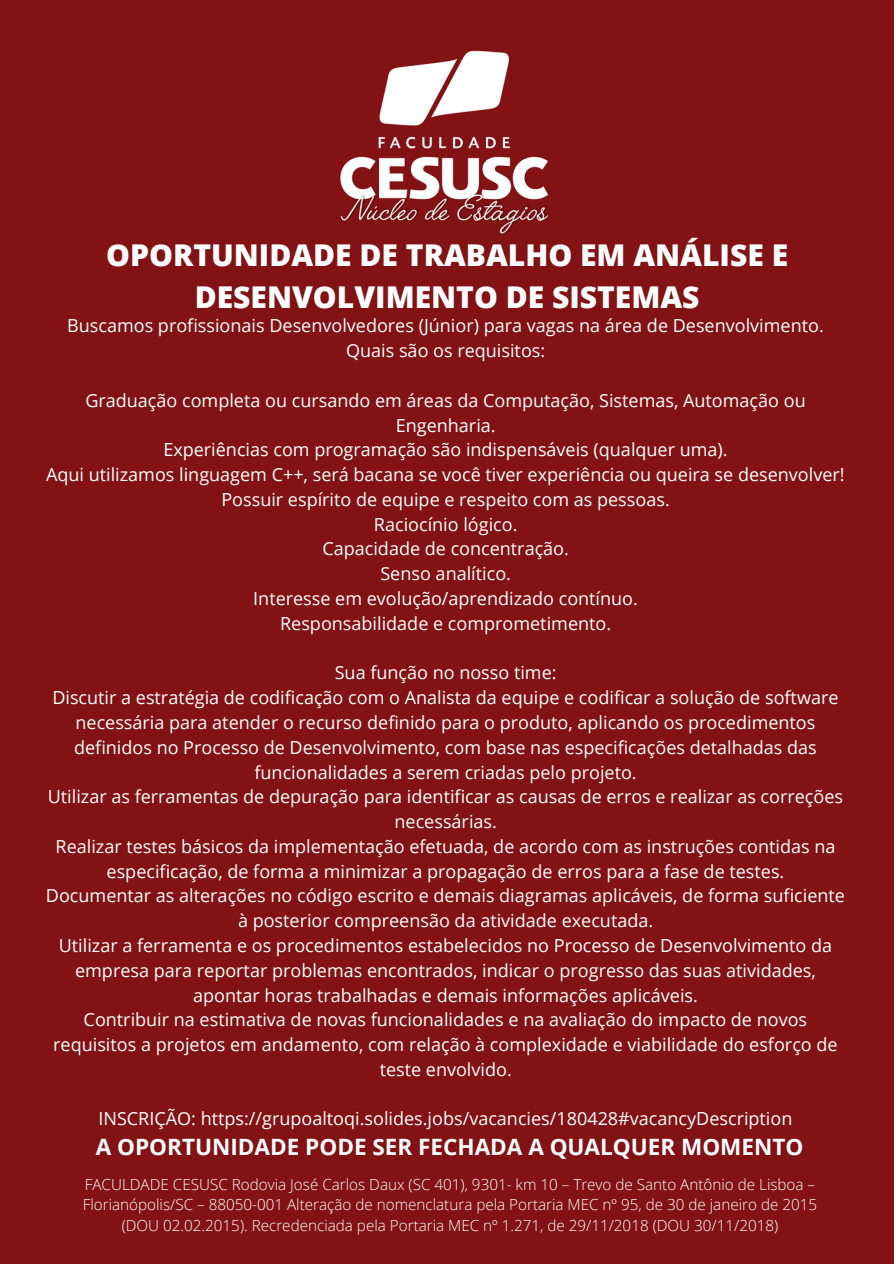
<style>
.page{position:relative;width:894px;height:1264px;background:#fff}
.page>*{position:absolute;margin:0;border:0;box-sizing:border-box;transform-origin:0 0}
.t1{font:800 30px/41.7px "Open Sans";color:#fff;text-align:center}
.t2{font:700 22.5px "Open Sans";color:#fff}
.t3{font:18px/24.8px "Open Sans";color:#fff;text-align:center}
.t4{font:300 15.3px/20.5px "Open Sans";color:#fff;text-align:center}
</style>
<div class="page">
<div style="left:0;top:0;width:893px;height:1263px;background:#821214"></div>
<img style="left:340px;top:50px;width:210px;height:184px">
<h1 class="t1" style="left:106px;top:234px;width:683px">OPORTUNIDADE DE TRABALHO EM ANÁLISE E<br>DESENVOLVIMENTO DE SISTEMAS</h1>
<p class="t3" style="left:67px;top:313px;width:758px">Buscamos profissionais Desenvolvedores (Júnior) para vagas na área de Desenvolvimento.<br>Quais são os requisitos:</p>
<p class="t3" style="left:46px;top:387px;width:799px">Graduação completa ou cursando em áreas da Computação, Sistemas, Automação ou Engenharia.<br>Experiências com programação são indispensáveis (qualquer uma).<br>Aqui utilizamos linguagem C++, será bacana se você tiver experiência ou queira se desenvolver!<br>Possuir espírito de equipe e respeito com as pessoas.<br>Raciocínio lógico.<br>Capacidade de concentração.<br>Senso analítico.<br>Interesse em evolução/aprendizado contínuo.<br>Responsabilidade e comprometimento.</p>
<p class="t3" style="left:46px;top:660px;width:800px">Sua função no nosso time:<br>Discutir a estratégia de codificação com o Analista da equipe e codificar a solução de software necessária para atender o recurso definido para o produto, aplicando os procedimentos definidos no Processo de Desenvolvimento, com base nas especificações detalhadas das funcionalidades a serem criadas pelo projeto.<br>Utilizar as ferramentas de depuração para identificar as causas de erros e realizar as correções necessárias.<br>Realizar testes básicos da implementação efetuada, de acordo com as instruções contidas na especificação, de forma a minimizar a propagação de erros para a fase de testes.<br>Documentar as alterações no código escrito e demais diagramas aplicáveis, de forma suficiente à posterior compreensão da atividade executada.<br>Utilizar a ferramenta e os procedimentos estabelecidos no Processo de Desenvolvimento da empresa para reportar problemas encontrados, indicar o progresso das suas atividades, apontar horas trabalhadas e demais informações aplicáveis.<br>Contribuir na estimativa de novas funcionalidades e na avaliação do impacto de novos requisitos a projetos em andamento, com relação à complexidade e viabilidade do esforço de teste envolvido.</p>
<p class="t3" style="left:98px;top:1106px;width:695px">INSCRIÇÃO: https://grupoaltoqi.solides.jobs/vacancies/180428#vacancyDescription</p>
<p class="t2" style="left:96px;top:1131px;width:708px">A OPORTUNIDADE PODE SER FECHADA A QUALQUER MOMENTO</p>
<p class="t4" style="left:83px;top:1173px;width:735px">FACULDADE CESUSC Rodovia José Carlos Daux (SC 401), 9301- km 10 – Trevo de Santo Antônio de Lisboa –<br>Florianópolis/SC – 88050-001 Alteração de nomenclatura pela Portaria MEC nº 95, de 30 de janeiro de 2015 (DOU 02.02.2015). Recredenciada pela Portaria MEC nº 1.271, de 29/11/2018 (DOU 30/11/2018)</p>
</div>
